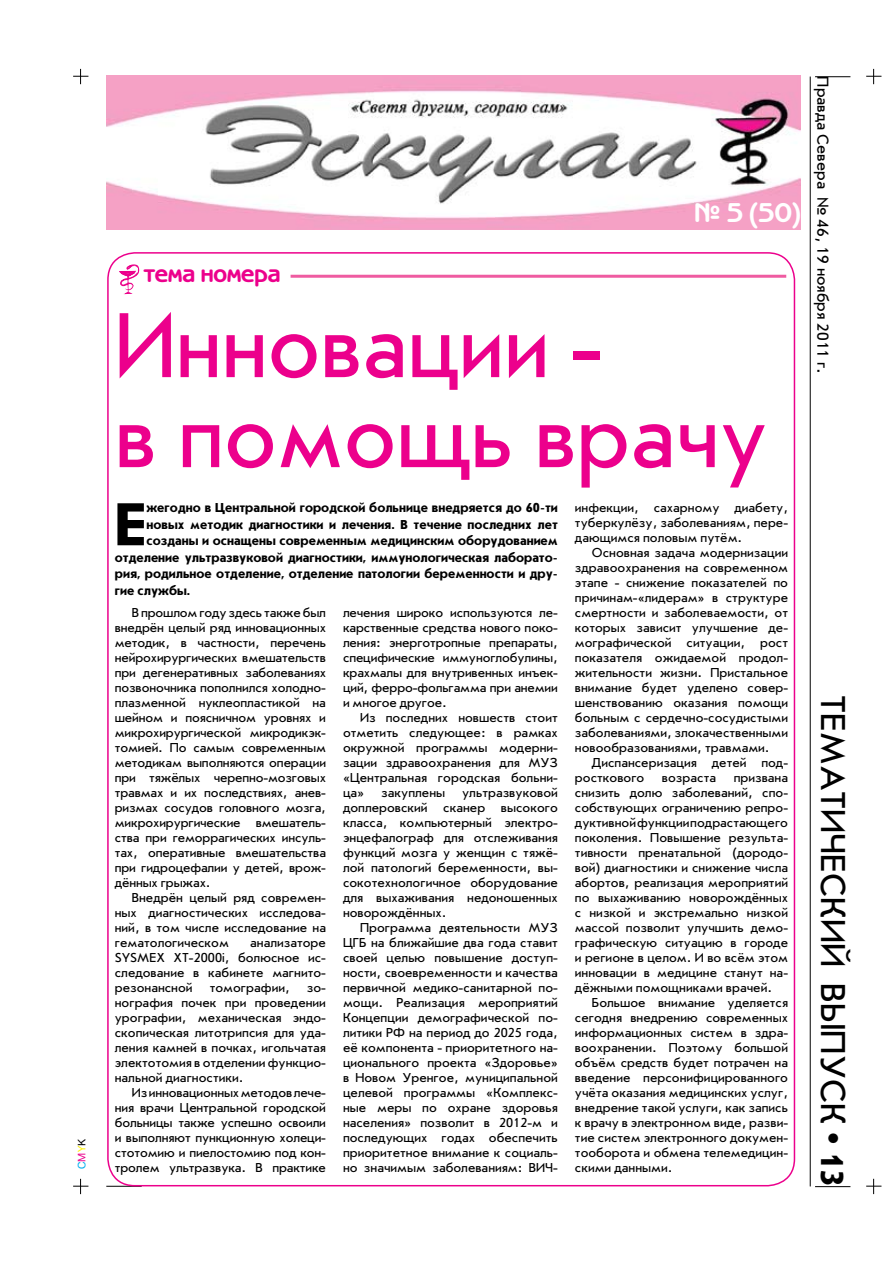
<style>
.page{position:relative;width:893px;height:1263px;background:#fff}
.page>*{position:absolute;margin:0;border:0;box-sizing:border-box;transform-origin:0 0}
.t1{font:96px/90px "Journal Sans C";color:#ec008c;scale:.95 1}
.t2{font:700 63px "Journal Sans C";color:#000}
.t3{font:36px "Journal Sans C";color:#000}
.t4{font:700 27px "Benguiat Gothic C";color:#fff}
.t5{font:700 24px "Benguiat Gothic C";color:#ec008c}
.t6{font:16.5px "Journal Sans C";color:#000}
.t7{font:13.5px/15px "Journal Sans C";color:#000;text-align:justify}
.t8{font:700 13.5px "Journal Sans C";color:#000}
.t9{font:10.5px "Pragmatica";color:#00aeef}
.s1{color:#ec008c}
.s2{color:#fff200}
.s3{color:#000}
.s4{font-weight:700;font-size:33px}
</style>
<div class="page">
<hr style="left:815px;top:76px;width:35px;height:1px;background:#000">
<hr style="left:815px;top:1186px;width:35px;height:1px;background:#000">
<hr style="left:106px;top:1186px;width:36px;height:1px;background:#000">
<svg style="left:73px;top:1179px;width:15px;height:15px"></svg>
<svg style="left:73px;top:69px;width:15px;height:15px"></svg>
<svg style="left:866px;top:69px;width:15px;height:15px"></svg>
<svg style="left:866px;top:1179px;width:15px;height:15px"></svg>
<img style="left:120px;top:264px;width:20px;height:30px">
<svg style="left:119px;top:271px;width:21px;height:5px"></svg>
<hr style="left:291px;top:275px;width:495px;height:3px;background:#ef5ba1">
<img style="left:106px;top:75px;width:694px;height:155px">
<hr style="left:810px;top:77px;width:1px;height:1109px;background:#000">
<p class="t9" style="left:76px;top:1169px;width:31px;rotate:-90deg">—<span class="s1">Ã</span><span class="s2">Y</span><span class="s3">†</span></p>
<h3 class="t5" style="left:144px;top:259px;width:138px">тема номера</h3>
<h3 class="t4" style="left:694px;top:197px;width:108px">№ 5 (50)</h3>
<h1 class="t1" style="left:115px;top:303px;width:689px">Инновации -<br>в помощь врачу</h1>
<h2 class="t2" style="left:115px;top:492px;width:33px">Е</h2>
<p class="t8" style="left:147px;top:501px;width:413px">жегодно в Центральной городской больнице внедряется до 60-ти</p>
<p class="t8" style="left:147px;top:517px;width:413px">новых методик диагностики и лечения. В течение последних лет</p>
<p class="t8" style="left:147px;top:534px;width:413px">созданы и оснащены современным медицинским оборудованием</p>
<p class="t8" style="left:115px;top:550px;width:445px">отделение ультразвуковой диагностики, иммунологическая лаборато-</p>
<p class="t8" style="left:115px;top:567px;width:445px">рия, родильное отделение, отделение патологии беременности и дру-</p>
<p class="t8" style="left:115px;top:583px;width:77px">гие службы.</p>
<p class="t7" style="left:115px;top:605px;width:213px;text-indent:17px">В прошлом году здесь также был внедрён целый ряд инновационных методик, в частности, перечень нейрохирургических вмешательств при дегенеративных заболеваниях позвоночника пополнился холодно&shy;плазменной нуклеопластикой на шейном и поясничном уровнях и микрохирургической микродикэк&shy;томией. По самым современным методикам выполняются операции при тяжёлых черепно-мозговых травмах и их последствиях, анев&shy;ризмах сосудов головного мозга, микрохирургические вмешатель&shy;ства при геморрагических инсуль&shy;тах, оперативные вмешательства при гидроцефалии у детей, врож&shy;дённых грыжах.</p>
<p class="t7" style="left:115px;top:890px;width:213px;text-indent:17px">Внедрён целый ряд современ&shy;ных диагностических исследова&shy;ний, в том числе исследование на гематологическом</p>
<p class="t7" style="left:343px;top:605px;width:216px">лечения широко используются ле&shy;карственные средства нового поко&shy;ления: энерготропные препараты, специфические иммуноглобулины, крахмалы для внутривенных инъек&shy;ций, ферро-фольгамма при анемии и многое другое.</p>
<p class="t7" style="left:343px;top:710px;width:216px;text-indent:17px">Из последних новшеств стоит отметить следующее: в рамках окружной программы модерни&shy;зации здравоохранения для МУЗ «Центральная городская больни&shy;ца»</p>
<p class="t7" style="left:343px;top:785px;width:216px;text-indent:119px">ультразвуковой доплеровский сканер высокого класса, компьютерный электро&shy;энцефалограф для отслеживания функций мозга у женщин с тяжё&shy;лой патологий беременности, вы&shy;сокотехнологичное оборудование для выхаживания недоношенных новорождённых.</p>
<p class="t7" style="left:343px;top:920px;width:216px;text-indent:17px">Программа деятельности МУЗ ЦГБ на ближайшие два года ставит своей целью повышение доступ&shy;ности, своевременности и качества первичной медико-санитарной по&shy;мощи. Реализация мероприятий Концепции демографической по&shy;литики РФ на период до 2025 года, её компонента - приоритетного на&shy;ционального проекта «Здоровье» в Новом Уренгое, муниципальной целевой программы «Комплекс&shy;ные меры по охране здоровья населения» позволит в 2012-м и последующих годах обеспечить приоритетное внимание к социаль&shy;но значимым заболеваниям: ВИЧ-</p>
<p class="t7" style="left:381px;top:785px;width:65px">закуплены</p>
<p class="t7" style="left:115px;top:935px;width:213px;text-indent:135px">анализаторе SYSMEX XT-2000i, болюсное ис&shy;следование в кабинете магнито&shy;резонансной</p>
<p class="t7" style="left:210px;top:980px;width:82px">томографии,</p>
<p class="t7" style="left:115px;top:980px;width:213px;text-indent:192px">зо&shy;нография почек при проведении урографии, механическая эндо&shy;скопическая литотрипсия для уда&shy;ления камней в почках, игольчатая электотомия в отделении функцио&shy;нальной диагностики.</p>
<p class="t7" style="left:115px;top:1085px;width:213px;text-indent:17px">Из инновационных методов лече&shy;ния врачи Центральной городской больницы также успешно освоили и выполняют пункционную холеци&shy;стотомию и пиелостомию под кон&shy;тролем ультразвука. В практике</p>
<p class="t7" style="left:575px;top:500px;width:215px">инфекции, сахарному диабету, туберкулёзу, заболеваниям, пере&shy;дающимся половым путём.</p>
<p class="t7" style="left:575px;top:545px;width:215px;text-indent:17px">Основная задача модернизации здравоохранения на современном этапе - снижение показателей по причинам-«лидерам» в структуре смертности и заболеваемости, от которых зависит улучшение де&shy;мографической ситуации, рост показателя ожидаемой продол&shy;жительности жизни. Пристальное внимание будет уделено совер&shy;шенствованию оказания помощи больным с сердечно-сосудистыми заболеваниями, злокачественными новообразованиями, травмами.</p>
<p class="t7" style="left:575px;top:755px;width:215px;text-indent:17px">Диспансеризация детей под&shy;росткового</p>
<p class="t7" style="left:575px;top:770px;width:215px;text-indent:159px">призвана снизить долю заболеваний, спо&shy;собствующих ограничению репро&shy;дуктивной функции подрастающего поколения. Повышение результа&shy;тивности пренатальной (дородо&shy;вой) диагностики и снижение числа абортов, реализация мероприятий по выхаживанию новорождённых с низкой и экстремально низкой массой позволит улучшить демо&shy;графическую ситуацию в городе и регионе в целом. И во всём этом инновации в медицине станут на&shy;дёжными помощниками врачей.</p>
<p class="t7" style="left:575px;top:995px;width:215px;text-indent:17px">Большое внимание уделяется сегодня внедрению современных информационных систем в здра&shy;воохранении. Поэтому большой объём средств будет потрачен на введение персонифицированного учёта оказания медицинских услуг, внедрение такой услуги, как запись к врачу в электронном виде, разви&shy;тие систем электронного докумен&shy;тооборота и обмена телемедицин&shy;скими данными.</p>
<p class="t7" style="left:662px;top:770px;width:56px">возраста</p>
<p class="t6" style="left:831px;top:76px;width:299px;rotate:90deg">Правда Севера № 46, 19 ноября 2011 г.</p>
<h3 class="t3" style="left:851px;top:695px;width:493px;rotate:90deg">тематический выпуск <span class="s4">13</span></h3>
</div>
